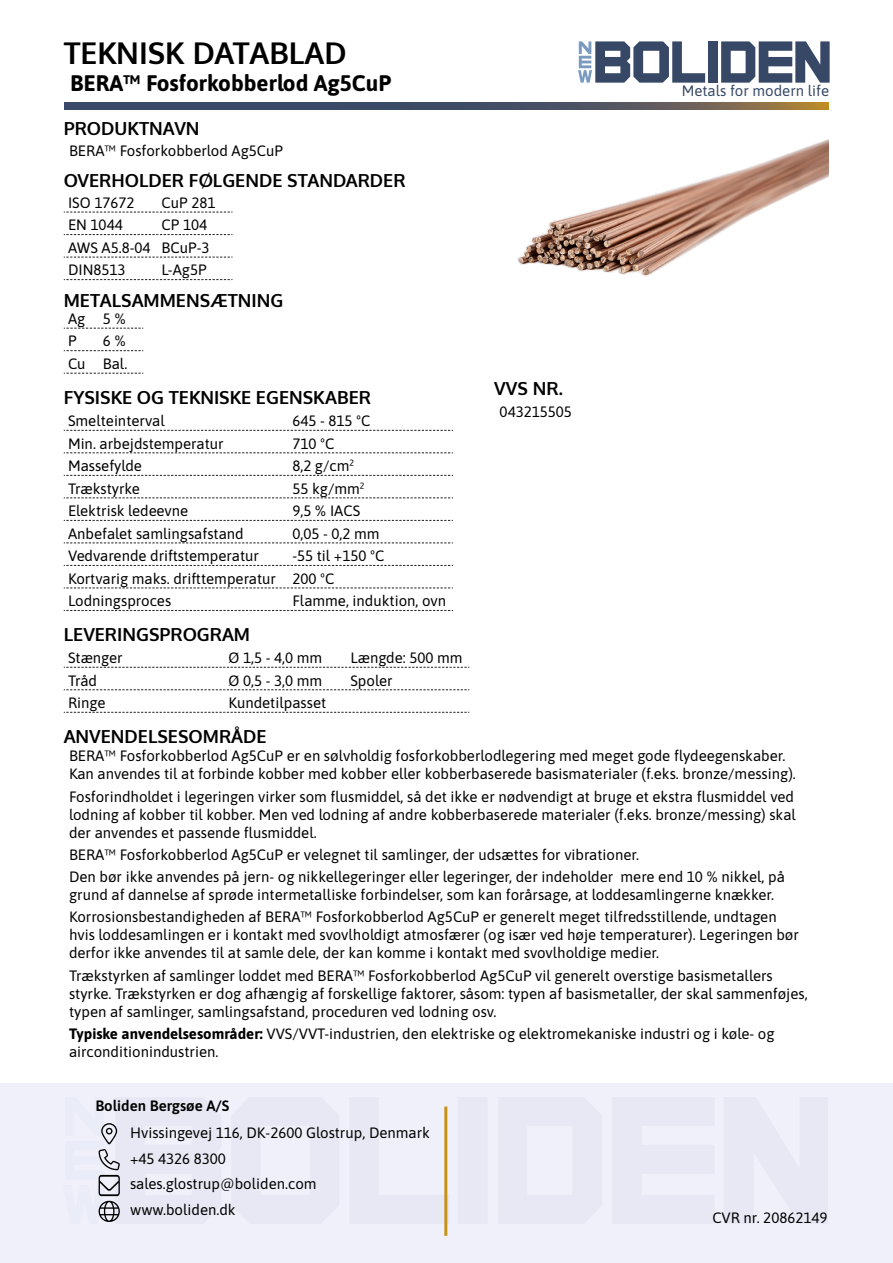
<style>
.page{position:relative;width:893px;height:1263px;background:#fff}
.page>*{position:absolute;margin:0;border:0;box-sizing:border-box;transform-origin:0 0}
.t1{font:700 30px "Oxygen";color:#000}
.t2{font:22.5px "Asap";color:#000}
.t3{font:700 18px "Oxygen";color:#000}
.t4{font:15px/18px "Asap";color:#000}
.t5{font:15px "Asap";color:#374867}
</style>
<div class="page">
<div style="left:0;top:1083px;width:893px;height:180px;background:#f0f0fa"></div>
<svg style="left:99px;top:1123px;width:21px;height:99px"></svg>
<hr style="left:444px;top:1106px;width:3px;height:130px;background:#c69214">
<div style="left:65px;top:103px;width:763px;height:7px;background:#394967"></div>
<svg style="left:64px;top:212px;width:168px;height:1px"></svg>
<svg style="left:64px;top:234px;width:168px;height:1px"></svg>
<svg style="left:64px;top:257px;width:168px;height:1px"></svg>
<svg style="left:64px;top:279px;width:168px;height:1px"></svg>
<svg style="left:64px;top:667px;width:405px;height:1px"></svg>
<svg style="left:64px;top:689px;width:405px;height:1px"></svg>
<svg style="left:64px;top:712px;width:405px;height:1px"></svg>
<svg style="left:64px;top:430px;width:389px;height:1px"></svg>
<svg style="left:64px;top:452px;width:389px;height:1px"></svg>
<svg style="left:64px;top:475px;width:389px;height:1px"></svg>
<svg style="left:64px;top:497px;width:389px;height:1px"></svg>
<svg style="left:64px;top:520px;width:389px;height:1px"></svg>
<svg style="left:64px;top:542px;width:389px;height:1px"></svg>
<svg style="left:64px;top:565px;width:389px;height:1px"></svg>
<svg style="left:64px;top:587px;width:389px;height:1px"></svg>
<svg style="left:64px;top:610px;width:389px;height:1px"></svg>
<svg style="left:64px;top:328px;width:79px;height:1px"></svg>
<svg style="left:64px;top:350px;width:79px;height:1px"></svg>
<svg style="left:64px;top:373px;width:79px;height:1px"></svg>
<img style="left:436px;top:102px;width:392px;height:175px">
<div style="left:708px;top:41px;width:10px;height:42px;background:#374867"></div>
<svg style="left:721px;top:41px;width:109px;height:42px"></svg>
<svg style="left:578px;top:41px;width:127px;height:42px"></svg>
<h1 class="t1" style="left:64px;top:34px;width:284px">TEKNISK DATABLAD</h1>
<h2 class="t2" style="left:70px;top:68px;width:323px">BERA™ Fosforkobberlod Ag5CuP</h2>
<p class="t3" style="left:64px;top:117px;width:137px">PRODUKTNAVN</p>
<p class="t4" style="left:69px;top:141px;width:216px">BERA™ Fosforkobberlod Ag5CuP</p>
<p class="t3" style="left:64px;top:169px;width:343px">OVERHOLDER FØLGENDE STANDARDER</p>
<p class="t4" style="left:68px;top:193px;width:68px">ISO 17672</p>
<p class="t4" style="left:162px;top:193px;width:55px">CuP 281</p>
<p class="t4" style="left:68px;top:215px;width:56px">EN 1044</p>
<p class="t4" style="left:68px;top:213px;width:143px;line-height:22.5px;text-indent:94px">CP 104<br>AWS A5.8-04 BCuP-3<br>DIN8513</p>
<p class="t4" style="left:162px;top:260px;width:47px">L-Ag5P</p>
<p class="t3" style="left:64px;top:289px;width:221px">METALSAMMENSÆTNING</p>
<p class="t4" style="left:68px;top:307px;width:59px;line-height:22.5px">Ag 5 %<br>P</p>
<p class="t4" style="left:68px;top:329px;width:61px;line-height:22.5px;text-align:right">6 %<br>Cu Bal.</p>
<p class="t3" style="left:64px;top:386px;width:309px">FYSISKE OG TEKNISKE EGENSKABER</p>
<p class="t4" style="left:68px;top:411px;width:98px">Smelteinterval</p>
<p class="t4" style="left:292px;top:411px;width:80px">645 - 815 ºC</p>
<p class="t4" style="left:68px;top:434px;width:157px">Min. arbejdstemperatur</p>
<p class="t4" style="left:292px;top:434px;width:44px">710 ºC</p>
<p class="t4" style="left:68px;top:456px;width:75px">Massefylde</p>
<p class="t4" style="left:292px;top:456px;width:63px">8,2 g/cm²</p>
<p class="t4" style="left:68px;top:479px;width:73px">Trækstyrke</p>
<p class="t4" style="left:292px;top:479px;width:74px">55 kg/mm²</p>
<p class="t4" style="left:68px;top:501px;width:122px">Elektrisk ledeevne</p>
<p class="t4" style="left:292px;top:501px;width:69px">9,5 % IACS</p>
<p class="t4" style="left:68px;top:524px;width:177px">Anbefalet samlingsafstand</p>
<p class="t4" style="left:292px;top:524px;width:89px">0,05 - 0,2 mm</p>
<p class="t4" style="left:68px;top:546px;width:192px">Vedvarende driftstemperatur</p>
<p class="t4" style="left:68px;top:544px;width:318px;line-height:22.5px;text-indent:224px">-55 til +150 ºC<br>Kortvarig maks. drifttemperatur 200 ºC<br>Lodningsproces</p>
<p class="t4" style="left:292px;top:591px;width:155px">Flamme, induktion, ovn</p>
<p class="t3" style="left:64px;top:623px;width:188px">LEVERINGSPROGRAM</p>
<p class="t4" style="left:68px;top:648px;width:56px">Stænger</p>
<p class="t4" style="left:229px;top:648px;width:95px">Ø 1,5 - 4,0 mm</p>
<p class="t4" style="left:350px;top:648px;width:114px">Længde: 500 mm</p>
<p class="t4" style="left:68px;top:670px;width:31px">Tråd</p>
<p class="t4" style="left:229px;top:670px;width:95px">Ø 0,5 - 3,0 mm</p>
<p class="t4" style="left:350px;top:670px;width:44px">Spoler</p>
<p class="t4" style="left:68px;top:693px;width:39px">Ringe</p>
<p class="t4" style="left:229px;top:693px;width:99px">Kundetilpasset</p>
<p class="t3" style="left:64px;top:725px;width:204px">ANVENDELSESOMRÅDE</p>
<p class="t3" style="left:494px;top:378px;width:70px">VVS NR.</p>
<p class="t4" style="left:500px;top:402px;width:74px">043215505</p>
<p class="t5" style="left:682px;top:81px;width:149px">Metals for modern life</p>
<p class="t4" style="left:69px;top:746px;width:728px">BERA™ Fosforkobberlod Ag5CuP er en sølvholdig fosforkobberlodlegering med meget gode flydeegenskaber.<br>Kan anvendes til at forbinde kobber med kobber eller kobberbaserede basismaterialer (f.eks. bronze/messing).</p>
<p class="t4" style="left:69px;top:786px;width:728px">Fosforindholdet i legeringen virker som flusmiddel, så det ikke er nødvendigt at bruge et ekstra flusmiddel ved lodning af kobber til kobber. Men ved lodning af andre kobberbaserede materialer (f.eks. bronze/messing) skal der anvendes et passende flusmiddel.</p>
<p class="t4" style="left:69px;top:843px;width:717px;line-height:22.2px">BERA™ Fosforkobberlod Ag5CuP er velegnet til samlinger, der udsættes for vibrationer.<br>Den bør ikke anvendes på jern- og nikkellegeringer eller legeringer, der indeholder mere end 10 % nikkel, på</p>
<p class="t4" style="left:69px;top:883px;width:709px;line-height:22.2px">grund af dannelse af sprøde intermetalliske forbindelser, som kan forårsage, at loddesamlingerne knækker.<br>Korrosionsbestandigheden af BERA™ Fosforkobberlod Ag5CuP er generelt meget tilfredsstillende, undtagen</p>
<p class="t4" style="left:69px;top:925px;width:731px">hvis loddesamlingen er i kontakt med svovlholdigt atmosfærer (og især ved høje temperaturer). Legeringen bør derfor ikke anvendes til at samle dele, der kan komme i kontakt med svovlholdige medier.</p>
<p class="t4" style="left:69px;top:965px;width:740px">Trækstyrken af samlinger loddet med BERA™ Fosforkobberlod Ag5CuP vil generelt overstige basismetallers styrke. Trækstyrken er dog afhængig af forskellige faktorer, såsom: typen af basismetaller, der skal sammenføjes, typen af samlinger, samlingsafstand, proceduren ved lodning osv.</p>
<p class="t4" style="left:69px;top:1024px;width:707px">Typiske anvendelsesområder: VVS/VVT-industrien, den elektriske og elektromekaniske industri og i køle- og airconditionindustrien.</p>
<p class="t4" style="left:130px;top:1091px;width:301px;line-height:27.5px;text-indent:-35px">Boliden Bergsøe A/S<br>Hvissingevej 116, DK-2600 Glostrup, Denmark</p>
<p class="t4" style="left:130px;top:1145px;width:188px;line-height:25.8px">+45 4326 8300 sales.glostrup@boliden.com www.boliden.dk</p>
<p class="t4" style="left:712px;top:1207px;width:117px">CVR nr. 20862149</p>
</div>
